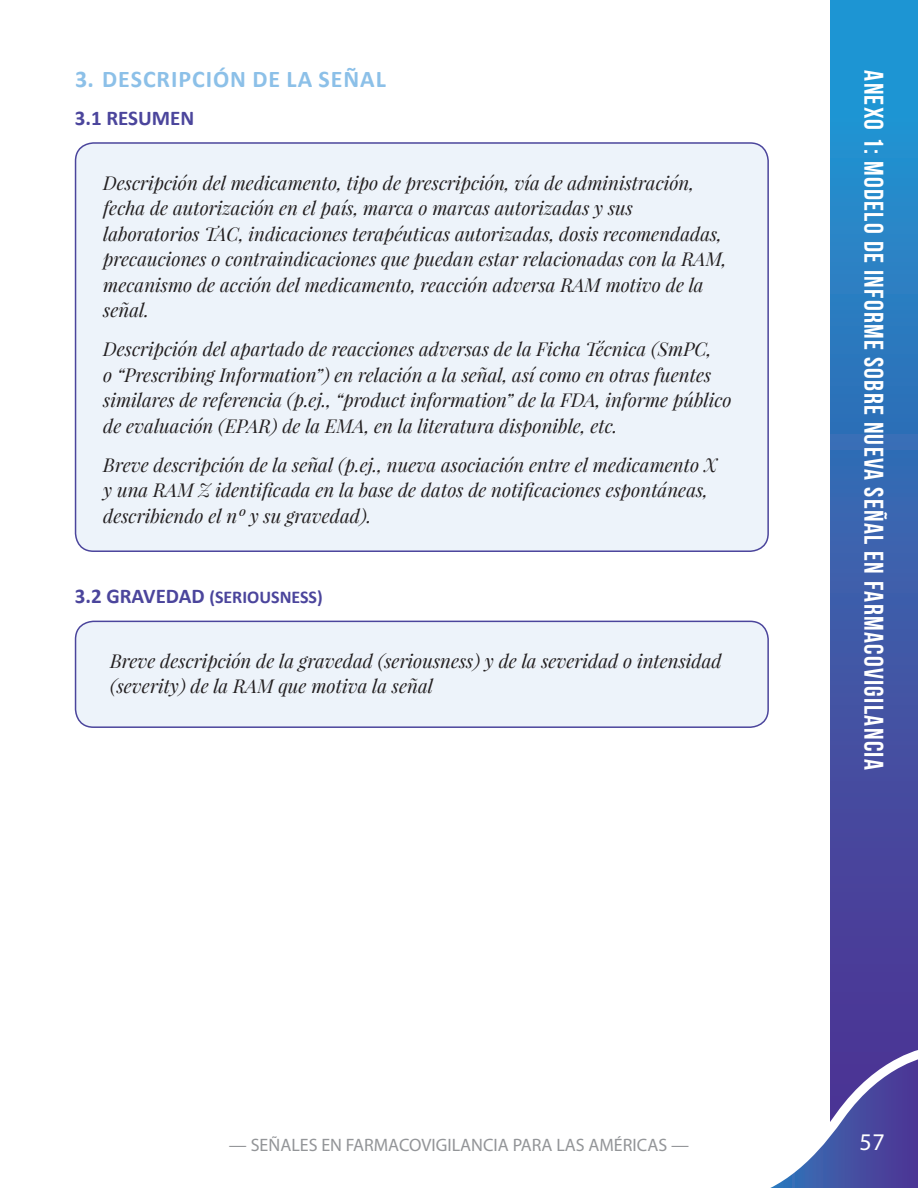
<style>
.page{position:relative;width:918px;height:1188px;background:#fff}
.page>*{position:absolute;margin:0;border:0;box-sizing:border-box;transform-origin:0 0}
.t1{font:700 27px "Bebas Neue";letter-spacing:.05em;color:#fff}
.t2{font:700 24px "Calibri";letter-spacing:.04em;color:#8cc0e8}
.t3{font:24px "Myriad Pro";color:#fff}
.t4{font:700 21px "Calibri";color:#4b459c}
.BODY_TEXT{font:italic 18.75px/25.5px "Playfair Display";color:#231f20}
.t5{font:18px "Myriad Pro";color:#939598}
.t6{font:700 18px "Calibri";color:#4b459c}
.s1{font-size:21px}
</style>
<div class="page">
<div style="left:830px;top:0;width:88px;height:1150px;background:linear-gradient(to bottom,#1c9cd6,#572889)"></div>
<svg style="left:770px;top:1041px;width:148px;height:147px"></svg>
<div style="left:76px;top:143px;width:692px;height:408px;background:#edf3fa;border-radius:18px"></div>
<div style="left:75px;top:142px;width:694px;height:410px;border:2px solid #4b459c;border-radius:18px"></div>
<div style="left:76px;top:621px;width:692px;height:106px;background:#edf3fa;border-radius:18px"></div>
<div style="left:75px;top:621px;width:694px;height:107px;border:2px solid #4b459c;border-radius:18px"></div>
<p class="t2" style="left:75px;top:62px;width:312px">3. DESCRIPCIÓN DE LA SEÑAL</p>
<p class="t4" style="left:75px;top:103px;width:121px">3.1 RESUMEN</p>
<p class="BODY_TEXT" style="left:103px;top:169px;width:625px">Descripción del medicamento, tipo de prescripción, vía de administración, fecha de autorización en el país, marca o marcas autorizadas y sus laboratorios TAC, indicaciones terapéuticas autorizadas, dosis recomendadas, precauciones o contraindicaciones que puedan estar relacionadas con la RAM, mecanismo de acción del medicamento, reacción adversa RAM motivo de la señal.</p>
<p class="BODY_TEXT" style="left:103px;top:336px;width:630px">Descripción del apartado de reacciones adversas de la Ficha Técnica (SmPC,<br>o “Prescribing Information”) en relación a la señal, así como en otras fuentes similares de referencia (p.ej., “product information” de la FDA, informe público de evaluación (EPAR) de la EMA, en la literatura disponible, etc.</p>
<p class="BODY_TEXT" style="left:103px;top:451px;width:615px">Breve descripción de la señal (p.ej., nueva asociación entre el medicamento X y una RAM Z identificada en la base de datos de notificaciones espontáneas, describiendo el nº y su gravedad).</p>
<p class="t6" style="left:75px;top:584px;width:249px"><span class="s1">3.2 GRAVEDAD</span> (SERIOUSNESS)</p>
<p class="BODY_TEXT" style="left:110px;top:648px;width:613px">Breve descripción de la gravedad (seriousness) y de la severidad o intensidad (severity) de la RAM que motiva la señal</p>
<h1 class="t1" style="left:889px;top:70px;width:701px;rotate:90deg">ANEXO 1: Modelo de informe sobre nueva señal en farmacovigilancia</h1>
<p class="t5" style="left:229px;top:1134px;width:462px">— SEÑALES EN FARMACOVIGILANCIA PARA LAS AMÉRICAS —</p>
<p class="t3" style="left:860px;top:1127px;width:27px">57</p>
</div>
